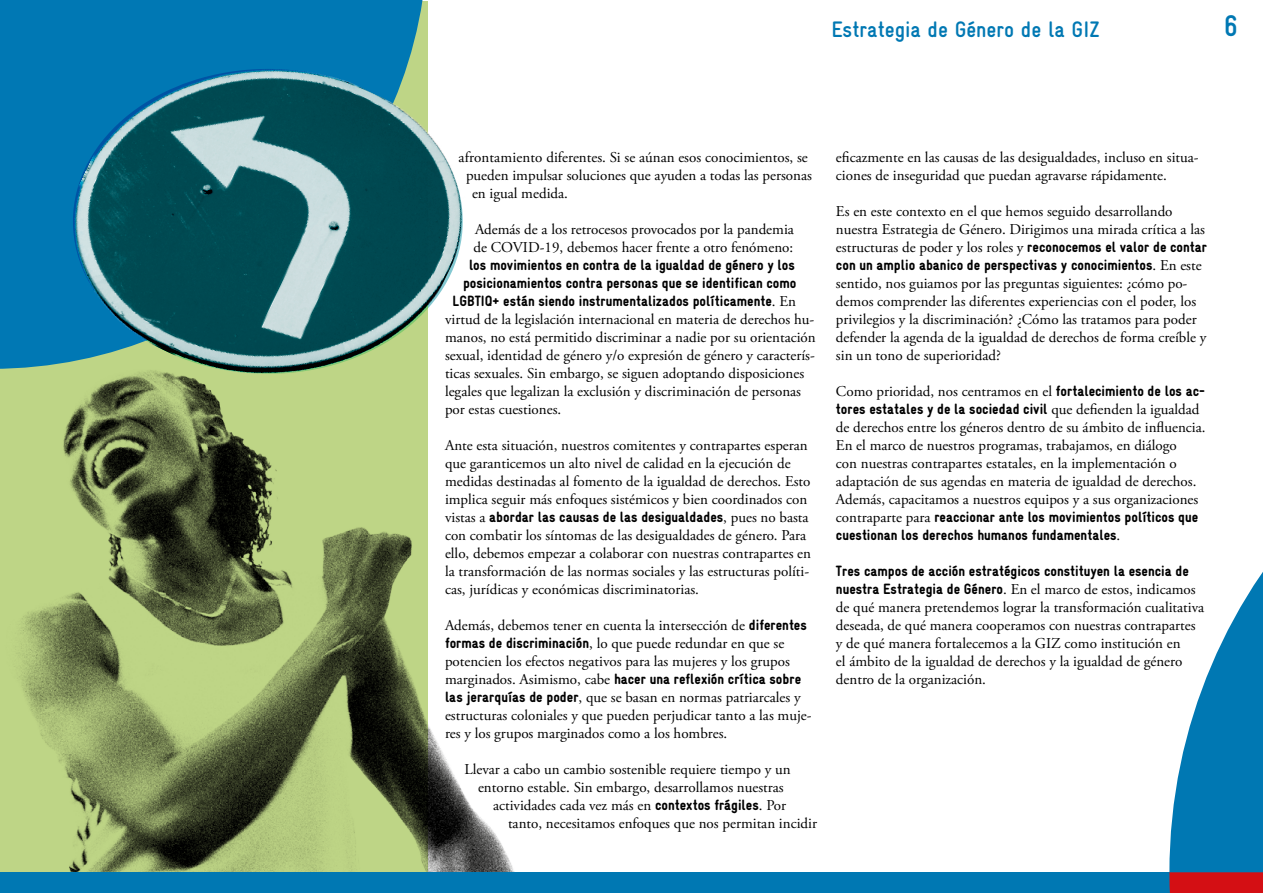
<style>
.page{position:relative;width:1263px;height:893px;background:#fff}
.page>*{position:absolute;margin:0;border:0;box-sizing:border-box;transform-origin:0 0}
.t1{font:700 30px "Gravur Condensed";color:#0078b3}
.t2{font:700 22.5px "Gravur Condensed";color:#0078b3}
.t3{font:15px/18px "Adobe Garamond Pro";color:#000}
.t4{font:900 15px/18px "Gravur Condensed";color:#000;text-align:right}
.s1{font-family:"Adobe Garamond Pro";font-weight:400}
.s2{font-family:"Gravur Condensed";font-weight:900}
</style>
<div class="page">
<div style="left:0;top:0;width:30px;height:364px;background:#0078b4"></div>
<img style="left:30px;top:0;width:433px;height:364px">
<svg style="left:73px;top:69px;width:390px;height:305px;fill:#004a52"></svg>
<img style="left:0;top:364px;width:515px;height:508px">
<svg style="left:1169px;top:572px;width:94px;height:300px;fill:#0078b3"></svg>
<div style="left:0;top:872px;width:1263px;height:21px;background:#0078b3"></div>
<div style="left:1169px;top:872px;width:94px;height:21px;background:#d40f14"></div>
<h2 class="t2" style="left:831px;top:17px;width:270px">Estrategia de Género de la GIZ</h2>
<h1 class="t1" style="left:1224px;top:9px;width:15px">6</h1>
<p class="t3" style="left:458px;top:149px;width:351px">afrontamiento diferentes. Si se aúnan esos conocimientos, se</p>
<p class="t3" style="left:466px;top:167px;width:347px">pueden impulsar soluciones que ayuden a todas las personas</p>
<p class="t3" style="left:472px;top:185px;width:97px">en igual medida.</p>
<p class="t3" style="left:473px;top:221px;width:322px">Además de a los retrocesos provocados por la pandemia de COVID-19, debemos hacer frente a otro fenómeno:</p>
<p class="t4" style="left:452px;top:256px;width:345px">los movimientos en contra de la igualdad de género y los posicionamientos contra personas que se identifican como<br>LGBTIQ+ están siendo instrumentalizados políticamente<span class="s1">. En</span></p>
<p class="t3" style="left:445px;top:311px;width:372px">virtud de la legislación internacional en materia de derechos hu&shy;manos, no está permitido discriminar a nadie por su orientación sexual, identidad de género y/o expresión de género y caracterís&shy;ticas sexuales. Sin embargo, se siguen adoptando disposiciones legales que legalizan la exclusión y discriminación de personas por estas cuestiones.</p>
<p class="t3" style="left:445px;top:437px;width:367px">Ante esta situación, nuestros comitentes y contrapartes esperan que garanticemos un alto nivel de calidad en la ejecución de medidas destinadas al fomento de la igualdad de derechos. Esto implica seguir más enfoques sistémicos y bien coordinados con</p>
<p class="t4" style="left:445px;top:508px;width:365px"><span class="s1">vistas a</span> abordar las causas de las desigualdades<span class="s1">, pues no basta</span></p>
<p class="t3" style="left:445px;top:527px;width:368px">con combatir los síntomas de las desigualdades de género. Para ello, debemos empezar a colaborar con nuestras contrapartes en la transformación de las normas sociales y las estructuras políti&shy;cas, jurídicas y económicas discriminatorias.</p>
<p class="t3" style="left:445px;top:617px;width:363px">Además, debemos tener en cuenta la intersección de <span class="s2">diferentes formas de discriminación</span>, lo que puede redundar en que se potencien los efectos negativos para las mujeres y los grupos</p>
<p class="t4" style="left:445px;top:670px;width:358px"><span class="s1">marginados. Asimismo, cabe</span> hacer una reflexión crítica sobre</p>
<p class="t3" style="left:445px;top:689px;width:368px"><span class="s2">las jerarquías de poder</span>, que se basan en normas patriarcales y estructuras coloniales y que pueden perjudicar tanto a las muje&shy;res y los grupos marginados como a los hombres.</p>
<p class="t3" style="left:464px;top:761px;width:328px">Llevar a cabo un cambio sostenible requiere tiempo y un</p>
<p class="t3" style="left:478px;top:779px;width:307px">entorno estable. Sin embargo, desarrollamos nuestras</p>
<p class="t3" style="left:493px;top:797px;width:295px">actividades cada vez más en <span class="s2">contextos frágiles</span>. Por</p>
<p class="t3" style="left:508px;top:815px;width:310px">tanto, necesitamos enfoques que nos permitan incidir</p>
<p class="t3" style="left:836px;top:149px;width:364px">eficazmente en las causas de las desigualdades, incluso en situa&shy;ciones de inseguridad que puedan agravarse rápidamente.</p>
<p class="t3" style="left:836px;top:203px;width:373px">Es en este contexto en el que hemos seguido desarrollando nuestra Estrategia de Género. Dirigimos una mirada crítica a las estructuras de poder y los roles y <span class="s2">reconocemos el valor de contar</span></p>
<p class="t4" style="left:836px;top:256px;width:367px">con un amplio abanico de perspectivas y conocimientos<span class="s1">. En este</span></p>
<p class="t3" style="left:836px;top:275px;width:372px">sentido, nos guiamos por las preguntas siguientes: ¿cómo po&shy;demos comprender las diferentes experiencias con el poder, los privilegios y la discriminación? ¿Cómo las tratamos para poder defender la agenda de la igualdad de derechos de forma creíble y sin un tono de superioridad?</p>
<p class="t3" style="left:836px;top:383px;width:370px">Como prioridad, nos centramos en el <span class="s2">fortalecimiento de los ac-</span></p>
<p class="t4" style="left:836px;top:400px;width:365px">tores estatales y de la sociedad civil <span class="s1">que defienden la igualdad</span></p>
<p class="t3" style="left:836px;top:419px;width:371px">de derechos entre los géneros dentro de su ámbito de influencia.<br>En el marco de nuestros programas, trabajamos, en diálogo<br>con nuestras contrapartes estatales, en la implementación o adaptación de sus agendas en materia de igualdad de derechos.<br>Además, capacitamos a nuestros equipos y a sus organizaciones</p>
<p class="t4" style="left:836px;top:508px;width:364px;text-align:left"><span class="s1">contraparte para</span> reaccionar ante los movimientos políticos que cuestionan los derechos humanos fundamentales<span class="s1">.</span></p>
<p class="t4" style="left:836px;top:562px;width:354px">Tres campos de acción estratégicos constituyen la esencia de</p>
<p class="t3" style="left:836px;top:581px;width:370px"><span class="s2">nuestra Estrategia de Género</span>. En el marco de estos, indicamos de qué manera pretendemos lograr la transformación cualitativa deseada, de qué manera cooperamos con nuestras contrapartes y de qué manera fortalecemos a la GIZ como institución en<br>el ámbito de la igualdad de derechos y la igualdad de género dentro de la organización.</p>
</div>
